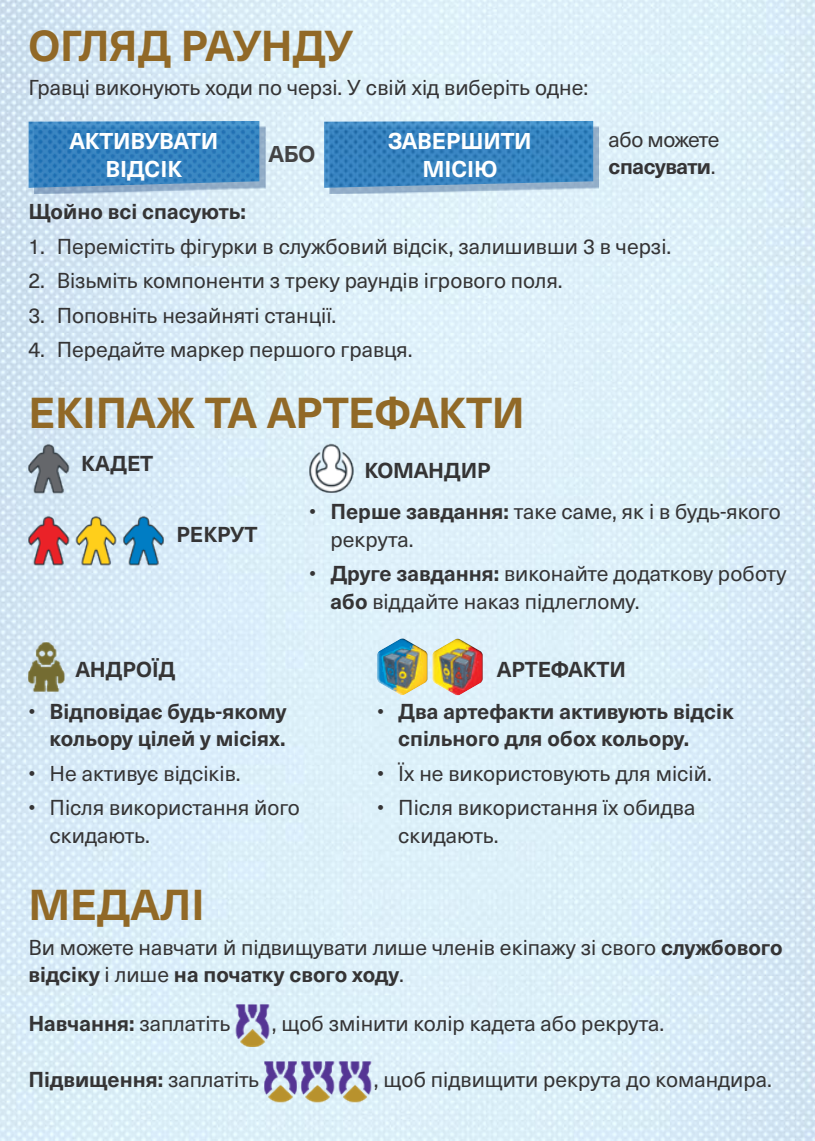
<style>
.page{position:relative;width:815px;height:1141px;background:#fff}
.page>*{position:absolute;margin:0;border:0;box-sizing:border-box;transform-origin:0 0}
.t1{font:700 42.5px "Neue Haas Unica W1 G";letter-spacing:-.01em;color:#916927}
.t2{font:700 22.5px/27.5px "Neue Haas Unica W1 G";letter-spacing:-.01em;color:#fff;text-align:center}
.t3{font:700 22.5px "Neue Haas Unica W1 G";color:#434344}
.t4{font:21.25px/27.5px "Neue Haas Unica W1 G";color:#353435}
.t5{font:700 21.25px/27.5px "Neue Haas Unica W1 G";color:#353435;text-align:right}
.t6{font:21.25px/27.5px "Neue Haas Unica W1 G";letter-spacing:-.04em;color:#353435}
.s1{font-weight:700}
.s2{font-weight:400}
</style>
<div class="page">
<img style="left:0;top:0;width:815px;height:1141px">
<div style="left:330px;top:127px;width:269px;height:67px;background:#05316c;opacity:.43"></div>
<img style="left:324px;top:121px;width:269px;height:67px">
<div style="left:34px;top:127px;width:231px;height:67px;background:#05316c;opacity:.43"></div>
<img style="left:29px;top:121px;width:230px;height:67px">
<img style="left:236px;top:1004px;width:33px;height:43px">
<img style="left:264px;top:1061px;width:33px;height:41px">
<img style="left:301px;top:1061px;width:33px;height:41px">
<img style="left:339px;top:1061px;width:32px;height:41px">
<img style="left:28px;top:444px;width:41px;height:49px">
<img style="left:76px;top:516px;width:40px;height:49px">
<img style="left:123px;top:516px;width:41px;height:49px">
<img style="left:28px;top:516px;width:41px;height:49px">
<img style="left:309px;top:443px;width:45px;height:50px">
<img style="left:28px;top:642px;width:37px;height:49px">
<svg style="left:377px;top:636px;width:1px;height:60px"></svg>
<img style="left:378px;top:636px;width:51px;height:60px">
<svg style="left:432px;top:636px;width:2px;height:60px"></svg>
<img style="left:434px;top:636px;width:50px;height:60px">
<h1 class="t1" style="left:28px;top:23px;width:327px">ОГЛЯД РАУНДУ</h1>
<p class="t4" style="left:28px;top:74px;width:561px">Гравці виконують ходи по черзі. У свій хід виберіть одне:</p>
<p class="t2" style="left:69px;top:128px;width:150px">АКТИВУВАТИ<br>ВІДСІК</p>
<p class="t2" style="left:388px;top:128px;width:145px">ЗАВЕРШИТИ<br>МІСІЮ</p>
<p class="t3" style="left:269px;top:142px;width:48px">АБО</p>
<p class="t6" style="left:609px;top:126px;width:112px">або можете <span class="s1">спасувати</span>.</p>
<p class="t5" style="left:28px;top:198px;width:219px">Щойно всі спасують:</p>
<p class="t4" style="left:28px;top:232px;width:644px">1. Перемістіть фігурки в службовий відсік, залишивши 3 в черзі.</p>
<p class="t4" style="left:28px;top:267px;width:536px">2. Візьміть компоненти з треку раундів ігрового поля.</p>
<p class="t4" style="left:28px;top:302px;width:309px">3. Поповніть незайняті станції.</p>
<p class="t4" style="left:28px;top:336px;width:386px">4. Передайте маркер першого гравця.</p>
<h1 class="t1" style="left:28px;top:390px;width:498px">ЕКІПАЖ ТА АРТЕФАКТИ</h1>
<p class="t5" style="left:81px;top:449px;width:74px">КАДЕТ</p>
<p class="t5" style="left:364px;top:456px;width:128px">КОМАНДИР</p>
<p class="t4" style="left:330px;top:498px;width:452px;text-indent:-21px">• <span class="s1">Перше завдання:</span> таке саме, як і в будь-якого рекрута.</p>
<p class="t4" style="left:330px;top:560px;width:458px;text-indent:-21px">• <span class="s1">Друге завдання:</span> виконайте додаткову роботу <span class="s1">або</span> віддайте наказ підлеглому.</p>
<p class="t5" style="left:176px;top:521px;width:83px">РЕКРУТ</p>
<p class="t5" style="left:75px;top:656px;width:101px">АНДРОЇД</p>
<p class="t5" style="left:28px;top:697px;width:260px"><span class="s2">•</span> Відповідає будь-якому кольору цілей у місіях.</p>
<p class="t4" style="left:28px;top:760px;width:214px">• Не активує відсіків.</p>
<p class="t4" style="left:50px;top:794px;width:252px;text-indent:-21px">• Після використання його скидають.</p>
<p class="t5" style="left:497px;top:656px;width:130px">АРТЕФАКТИ</p>
<p class="t5" style="left:398px;top:697px;width:337px;text-align:left;text-indent:-21px"><span class="s2">•</span> Два артефакти активують відсік спільного для обох кольору.</p>
<p class="t4" style="left:377px;top:760px;width:336px">• Їх не використовують для місій.</p>
<p class="t4" style="left:398px;top:794px;width:299px;text-indent:-21px">• Після використання їх обидва скидають.</p>
<h1 class="t1" style="left:28px;top:883px;width:178px">МЕДАЛІ</h1>
<p class="t4" style="left:28px;top:934px;width:756px">Ви можете навчати й підвищувати лише членів екіпажу зі свого <span class="s1">службового відсіку</span> і лише <span class="s1">на початку свого ходу</span>.</p>
<p class="t5" style="left:28px;top:1010px;width:204px">Навчання: <span class="s2">заплатіть</span></p>
<p class="t4" style="left:272px;top:1010px;width:394px">, щоб змінити колір кадета або рекрута.</p>
<p class="t5" style="left:28px;top:1066px;width:233px">Підвищення: <span class="s2">заплатіть</span></p>
<p class="t4" style="left:374px;top:1066px;width:399px">, щоб підвищити рекрута до командира.</p>
</div>
